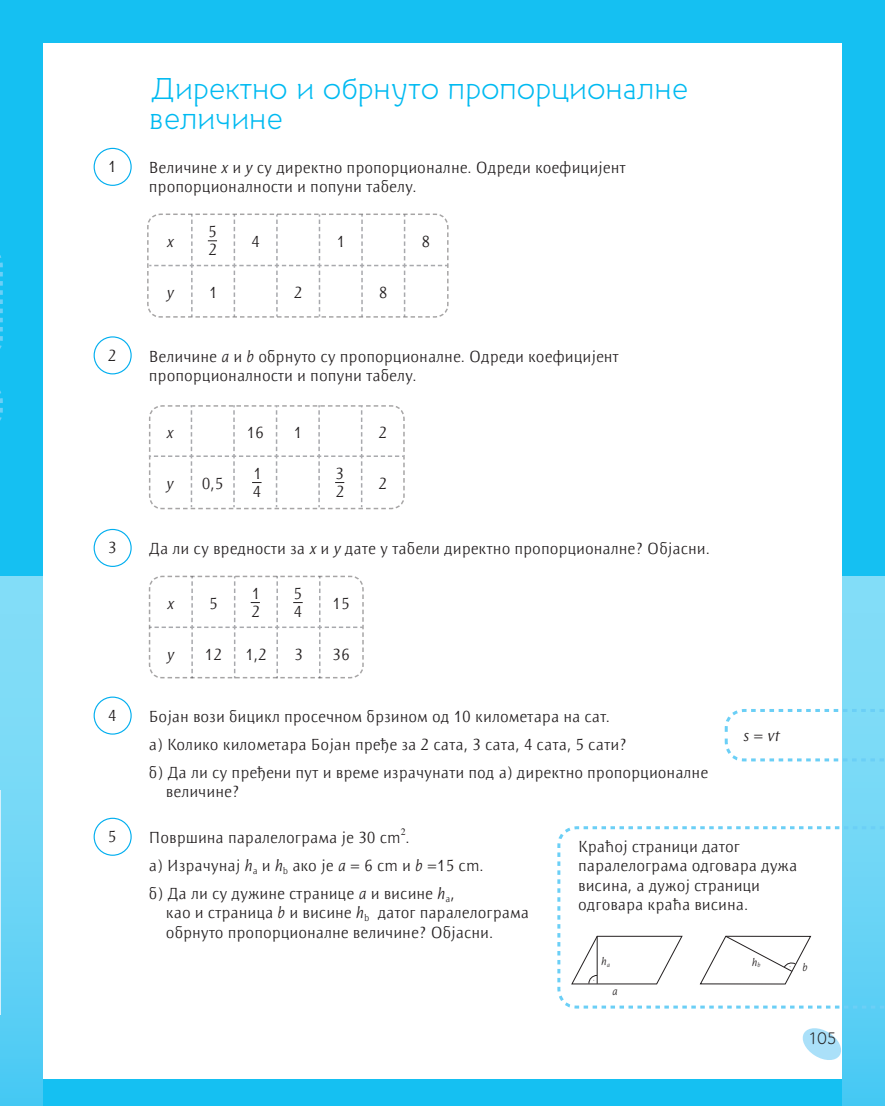
<style>
.page{position:relative;width:885px;height:1106px;background:#fff}
.page>*{position:absolute;margin:0;border:0;box-sizing:border-box;transform-origin:0 0}
.t1{font:30px/30px "Grancla";color:#00baf1}
.t2{font:300 16.5px/19.5px "Resavska Sans Cyr";color:#231f20}
.t3{font:italic 300 16.5px "Resavska Sans Latin";color:#231f20}
.t4{font:300 16.5px/18px "Resavska Sans Latin";color:#231f20}
.t5{font:16.5px "Grancla";color:#231f20}
.t6{font:italic 300 11.25px "Resavska Sans Latin";color:#231f20}
.t7{font:9.75px "Times";color:#231f20}
.s1{font-family:"Resavska Sans Latin";font-style:italic}
.s2{font-family:"Resavska Sans Latin"}
.s3{font-family:"Resavska Sans Cyr";font-style:normal}
</style>
<div class="page">
<div style="left:0;top:0;width:43px;height:1106px;background:#15c0f2"></div>
<div style="left:842px;top:0;width:42px;height:1106px;background:#15c0f2"></div>
<div style="left:0;top:1079px;width:884px;height:27px;background:#15c0f2"></div>
<div style="left:0;top:0;width:884px;height:43px;background:#15c0f2"></div>
<svg style="left:842px;top:576px;width:42px;height:530px;background:#6ed6f6"></svg>
<div style="left:0;top:576px;width:43px;height:530px;background:linear-gradient(to bottom,#8ce0f8,#50cbf4)"></div>
<svg style="left:802px;top:1026px;width:41px;height:35px"></svg>
<div style="left:94px;top:148px;width:38px;height:38px;border:1px solid #00aeef;border-radius:50%"></div>
<div style="left:94px;top:336px;width:38px;height:38px;border:1px solid #00aeef;border-radius:50%"></div>
<div style="left:94px;top:529px;width:38px;height:38px;border:1px solid #00aeef;border-radius:50%"></div>
<div style="left:94px;top:696px;width:38px;height:38px;border:1px solid #00aeef;border-radius:50%"></div>
<div style="left:94px;top:817px;width:38px;height:38px;border:1px solid #00aeef;border-radius:50%"></div>
<svg style="left:147px;top:213px;width:302px;height:105px"></svg>
<svg style="left:148px;top:405px;width:257px;height:105px"></svg>
<svg style="left:148px;top:575px;width:216px;height:104px"></svg>
<svg style="left:724px;top:707px;width:160px;height:56px"></svg>
<svg style="left:557px;top:824px;width:327px;height:186px"></svg>
<svg style="left:0;top:255px;width:3px;height:94px"></svg>
<svg style="left:0;top:390px;width:3px;height:31px"></svg>
<hr style="left:0;top:790px;width:1px;height:224px;background:#d4effb">
<svg style="left:699px;top:935px;width:112px;height:49px"></svg>
<svg style="left:570px;top:935px;width:113px;height:49px"></svg>
<h1 class="t1" style="left:150px;top:74px;width:540px">Директно и обрнуто пропорционалне величине</h1>
<p class="t2" style="left:108px;top:157px;width:10px">1</p>
<p class="t2" style="left:149px;top:158px;width:478px">Veli~ine <span class="s1">x</span> i <span class="s1">y</span> su direktno proporcionalne. Odredi koeficijent proporcionalnosti i popuni tabelu.</p>
<p class="t3" style="left:167px;top:232px;width:9px">x</p>
<p class="t4" style="left:208px;top:223px;width:11px">5<br>2</p>
<p class="t2" style="left:251px;top:232px;width:10px">4</p>
<p class="t2" style="left:336px;top:232px;width:10px">1</p>
<p class="t2" style="left:421px;top:232px;width:10px">8</p>
<p class="t3" style="left:167px;top:283px;width:9px">y</p>
<p class="t2" style="left:209px;top:283px;width:10px">1</p>
<p class="t2" style="left:294px;top:283px;width:10px">2</p>
<p class="t2" style="left:379px;top:283px;width:10px">8</p>
<p class="t2" style="left:108px;top:346px;width:10px">2</p>
<p class="t2" style="left:149px;top:346px;width:471px">Veli~ine <span class="s1">a</span> i <span class="s1">b</span> obrnuto su proporcionalne. Odredi koeficijent proporcionalnosti i popuni tabelu.</p>
<p class="t3" style="left:166px;top:423px;width:9px">x</p>
<p class="t2" style="left:246px;top:423px;width:19px">16</p>
<p class="t2" style="left:293px;top:423px;width:10px">1</p>
<p class="t2" style="left:378px;top:423px;width:10px">2</p>
<p class="t3" style="left:166px;top:474px;width:9px">y</p>
<p class="t2" style="left:202px;top:474px;width:23px">0,5</p>
<p class="t4" style="left:252px;top:464px;width:11px">1<br>4</p>
<p class="t4" style="left:335px;top:464px;width:11px">3<br>2</p>
<p class="t2" style="left:378px;top:474px;width:10px">2</p>
<p class="t2" style="left:108px;top:538px;width:10px">3</p>
<p class="t2" style="left:149px;top:539px;width:562px">Da li su vrednosti za <span class="s1">x</span> i <span class="s1">y</span> date u tabeli direktno proporcionalne? Objasni.</p>
<p class="t3" style="left:167px;top:594px;width:9px">x</p>
<p class="t2" style="left:209px;top:594px;width:10px">5</p>
<p class="t4" style="left:251px;top:584px;width:10px">1<br>2</p>
<p class="t4" style="left:293px;top:584px;width:10px">5<br>4</p>
<p class="t2" style="left:332px;top:594px;width:19px">15</p>
<p class="t3" style="left:167px;top:645px;width:9px">y</p>
<p class="t2" style="left:205px;top:645px;width:19px">12</p>
<p class="t2" style="left:245px;top:645px;width:23px">1,2</p>
<p class="t2" style="left:294px;top:645px;width:10px">3</p>
<p class="t2" style="left:332px;top:645px;width:19px">36</p>
<p class="t2" style="left:108px;top:706px;width:10px">4</p>
<p class="t2" style="left:108px;top:827px;width:10px">5</p>
<p class="t2" style="left:149px;top:702px;width:560px;line-height:28px">Bojan vozi bicikl prose~nom brzinom od 10 kilometara na sat.<br>a) Koliko kilometara Bojan pre|e za 2 sata, 3 sata, 4 sata, 5 sati?<br>b) Da li su pre|eni put i vreme izra~unati pod a) direktno proporcionalne</p>
<p class="t2" style="left:166px;top:782px;width:75px">veli~ine?</p>
<p class="t2" style="left:149px;top:827px;width:262px">Povr{ina paralelograma je 30 <span class="s2">cm</span> .</p>
<p class="t3" style="left:743px;top:726px;width:38px">s <span class="s3">=</span> vt</p>
<p class="t7" style="left:400px;top:823px;width:6px">2</p>
<p class="t2" style="left:149px;top:851px;width:336px;line-height:28px">a) Izra~unaj <span class="s1">h</span><sub>a</sub> i <span class="s1">h</span><sub>b</sub> ako je <span class="s1">a</span> = 6 <span class="s2">cm</span> i <span class="s1">b</span> =15 <span class="s2">cm</span>. b) Da li su du`ine stranice <span class="s1">a</span> i visine <span class="s1">h</span><sub>a</sub>,</p>
<p class="t2" style="left:166px;top:903px;width:364px">kao i stranica <span class="s1">b</span> i visine <span class="s1">h</span><sub>b</sub> datog paralelograma obrnuto proporcionalne veli~ine? Objasni.</p>
<p class="t2" style="left:578px;top:836px;width:220px">Kra}oj stranici datog paralelograma odgovara du`a visina, a du`oj stranici odgovara kra}a visina.</p>
<p class="t6" style="left:601px;top:954px;width:10px">h<sub>a</sub></p>
<p class="t6" style="left:751px;top:955px;width:10px">h<sub>b</sub></p>
<p class="t6" style="left:802px;top:960px;width:7px">b</p>
<p class="t6" style="left:612px;top:985px;width:7px">a</p>
<p class="t5" style="left:808px;top:1028px;width:29px">105</p>
</div>
